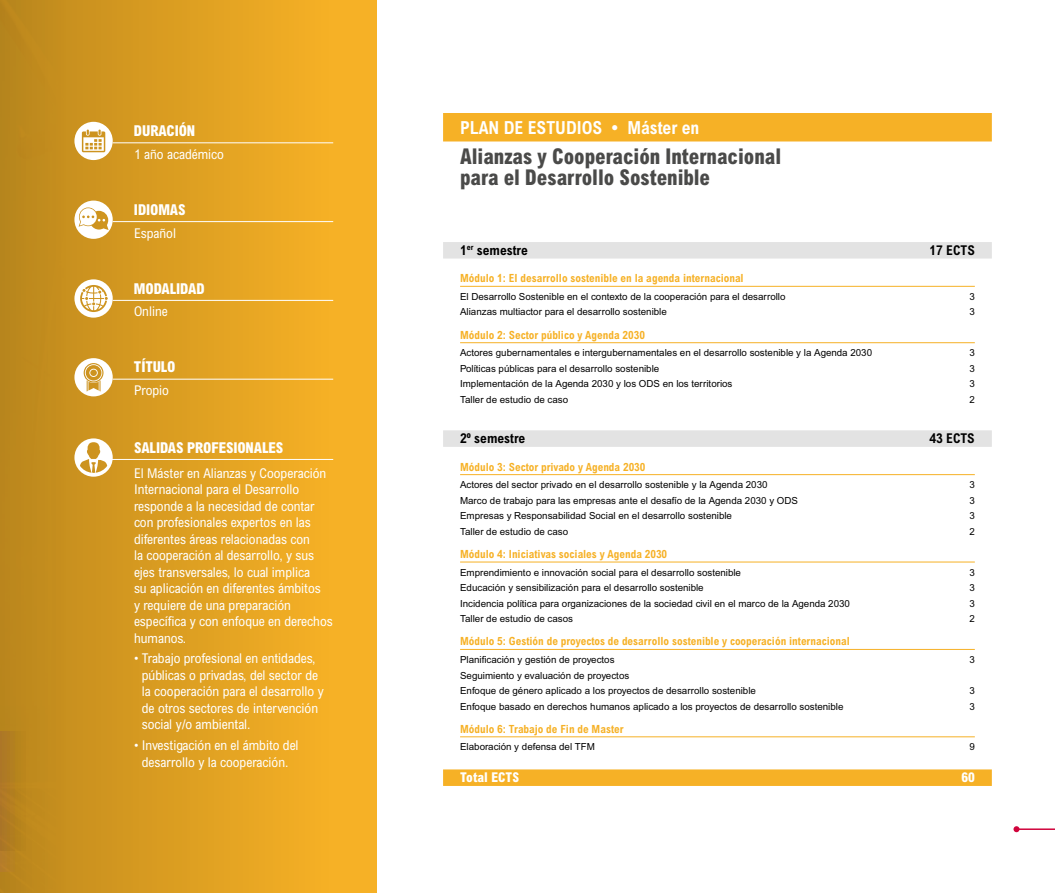
<style>
.page{position:relative;width:1055px;height:893px;background:#fff}
.page>*{position:absolute;margin:0;border:0;box-sizing:border-box;transform-origin:0 0}
.t1{font:800 condensed 21.75px/21px "Arial MT Pro";letter-spacing:-.005em;color:#4a4a49}
.t2{font:700 condensed 18px "Arial MT Pro";color:#fff}
.t3{font:800 condensed 15px "Arial MT Pro";letter-spacing:-.01em;color:#fff}
.t4{font:condensed 13.5px/16.5px "Arial MT Pro";color:#fff}
.t5{font:700 condensed 13.5px "Arial MT Pro";color:#000}
.t6{font:800 condensed 13.5px "Arial MT Pro";color:#fff}
.t7{font:700 condensed 11.25px "Arial MT Pro";color:#f6b126}
.t8{font:9.75px/15.5px "Arial MT Pro";color:#000}
</style>
<div class="page">
<div style="left:0;top:0;width:376px;height:893px;background:linear-gradient(to right,#bc881d,#fdb527)"></div>
<div style="left:443px;top:113px;width:548px;height:28px;background:#f6b126"></div>
<div style="left:443px;top:242px;width:548px;height:17px;background:#e3e3e3"></div>
<hr style="left:460px;top:286px;width:514px;height:1px;background:#f6b126">
<hr style="left:460px;top:342px;width:514px;height:1px;background:#f6b126">
<div style="left:443px;top:430px;width:548px;height:17px;background:#e3e3e3"></div>
<hr style="left:460px;top:474px;width:514px;height:1px;background:#f6b126">
<hr style="left:460px;top:562px;width:514px;height:1px;background:#f6b126">
<hr style="left:460px;top:649px;width:514px;height:1px;background:#f6b126">
<hr style="left:460px;top:737px;width:514px;height:1px;background:#f6b126">
<div style="left:443px;top:769px;width:548px;height:17px;background:#f6b126"></div>
<hr style="left:113px;top:142px;width:220px;height:1px;background:#fff">
<hr style="left:113px;top:221px;width:220px;height:1px;background:#fff">
<hr style="left:113px;top:300px;width:220px;height:1px;background:#fff">
<hr style="left:113px;top:379px;width:220px;height:1px;background:#fff">
<hr style="left:91px;top:459px;width:242px;height:1px;background:#fff">
<svg style="left:74px;top:122px;width:39px;height:38px"></svg>
<svg style="left:74px;top:201px;width:39px;height:38px"></svg>
<svg style="left:74px;top:279px;width:39px;height:39px"></svg>
<svg style="left:74px;top:358px;width:39px;height:38px"></svg>
<svg style="left:74px;top:438px;width:39px;height:39px"></svg>
<div style="left:0;top:731px;width:14px;height:141px;background:#b67f24"></div>
<div style="left:0;top:731px;width:58px;height:119px;background:linear-gradient(to right,#af7b21,#c8911c)"></div>
<hr style="left:1016px;top:828px;width:38px;height:2px;background:#d0043c">
<svg style="left:1013px;top:826px;width:6px;height:6px"></svg>
<h3 class="t3" style="left:134px;top:122px;width:63px">DURACIÓN</h3>
<h3 class="t4" style="left:134px;top:146px;width:91px">1 año académico</h3>
<h3 class="t3" style="left:134px;top:200px;width:53px">IDIOMAS</h3>
<h3 class="t4" style="left:134px;top:225px;width:43px">Español</h3>
<h3 class="t3" style="left:134px;top:279px;width:72px">MODALIDAD</h3>
<h3 class="t4" style="left:134px;top:304px;width:35px">Online</h3>
<h3 class="t3" style="left:134px;top:358px;width:43px">TÍTULO</h3>
<h3 class="t4" style="left:134px;top:382px;width:36px">Propio</h3>
<h3 class="t3" style="left:134px;top:438px;width:151px">SALIDAS PROFESIONALES</h3>
<p class="t4" style="left:134px;top:465px;width:200px">El Máster en Alianzas y Cooperación<br>Internacional para el Desarrollo responde a la necesidad de contar con profesionales expertos en las diferentes áreas relacionadas con<br>la cooperación al desarrollo, y sus ejes transversales, lo cual implica<br>su aplicación en diferentes ámbitos<br>y requiere de una preparación específica y con enfoque en derechos humanos.</p>
<h3 class="t4" style="left:142px;top:651px;width:183px;text-indent:-8px">• Trabajo profesional en entidades, públicas o privadas, del sector de la cooperación para el desarrollo y de otros sectores de intervención social y/o ambiental.</h3>
<h3 class="t4" style="left:134px;top:737px;width:166px;text-align:center">• Investigación en el ámbito del desarrollo y la cooperación.</h3>
<h2 class="t2" style="left:460px;top:117px;width:241px">PLAN DE ESTUDIOS • Máster en</h2>
<h1 class="t1" style="left:460px;top:146px;width:322px">Alianzas y Cooperación Internacional para el Desarrollo Sostenible</h1>
<h3 class="t5" style="left:460px;top:242px;width:69px">1<sup>er</sup> semestre</h3>
<h3 class="t5" style="left:929px;top:242px;width:47px">17 ECTS</h3>
<p class="t7" style="left:460px;top:272px;width:285px">Módulo 1: El desarrollo sostenible en la agenda internacional</p>
<p class="t8" style="left:460px;top:289px;width:327px">El Desarrollo Sostenible en el contexto de la cooperación para el desarrollo</p>
<p class="t8" style="left:969px;top:289px;width:7px">3</p>
<p class="t8" style="left:460px;top:305px;width:208px">Alianzas multiactor para el desarrollo sostenible</p>
<p class="t8" style="left:969px;top:305px;width:7px">3</p>
<p class="t7" style="left:460px;top:328px;width:186px">Módulo 2: Sector público y Agenda 2030</p>
<p class="t8" style="left:460px;top:346px;width:413px">Actores gubernamentales e intergubernamentales en el desarrollo sostenible y la Agenda 2030</p>
<p class="t8" style="left:969px;top:346px;width:7px">3</p>
<p class="t8" style="left:460px;top:361px;width:201px">Políticas públicas para el desarrollo sostenible</p>
<p class="t8" style="left:969px;top:361px;width:7px">3</p>
<p class="t8" style="left:460px;top:377px;width:274px">Implementación de la Agenda 2030 y los ODS en los territorios</p>
<p class="t8" style="left:969px;top:377px;width:7px">3</p>
<p class="t8" style="left:460px;top:392px;width:110px">Taller de estudio de caso</p>
<p class="t8" style="left:969px;top:392px;width:7px">2</p>
<h3 class="t5" style="left:460px;top:430px;width:67px">2º semestre</h3>
<h3 class="t5" style="left:929px;top:430px;width:47px">43 ECTS</h3>
<p class="t7" style="left:460px;top:460px;width:187px">Módulo 3: Sector privado y Agenda 2030</p>
<p class="t8" style="left:460px;top:478px;width:309px">Actores del sector privado en el desarrollo sostenible y la Agenda 2030</p>
<p class="t8" style="left:969px;top:478px;width:7px">3</p>
<p class="t8" style="left:460px;top:493px;width:339px">Marco de trabajo para las empresas ante el desafío de la Agenda 2030 y ODS</p>
<p class="t8" style="left:969px;top:493px;width:7px">3</p>
<p class="t8" style="left:460px;top:509px;width:273px">Empresas y Responsabilidad Social en el desarrollo sostenible</p>
<p class="t8" style="left:969px;top:509px;width:7px">3</p>
<p class="t8" style="left:460px;top:524px;width:110px">Taller de estudio de caso</p>
<p class="t8" style="left:969px;top:524px;width:7px">2</p>
<p class="t7" style="left:460px;top:547px;width:209px">Módulo 4: Iniciativas sociales y Agenda 2030</p>
<p class="t8" style="left:460px;top:565px;width:282px">Emprendimiento e innovación social para el desarrollo sostenible</p>
<p class="t8" style="left:969px;top:565px;width:7px">3</p>
<p class="t8" style="left:460px;top:580px;width:245px">Educación y sensibilización para el desarrollo sostenible</p>
<p class="t8" style="left:969px;top:580px;width:7px">3</p>
<p class="t8" style="left:460px;top:596px;width:391px">Incidencia política para organizaciones de la sociedad civil en el marco de la Agenda 2030</p>
<p class="t8" style="left:969px;top:596px;width:7px">3</p>
<p class="t8" style="left:460px;top:611px;width:114px">Taller de estudio de casos</p>
<p class="t8" style="left:969px;top:611px;width:7px">2</p>
<p class="t7" style="left:460px;top:635px;width:391px">Módulo 5: Gestión de proyectos de desarrollo sostenible y cooperación internacional</p>
<p class="t8" style="left:460px;top:652px;width:156px">Planificación y gestión de proyectos</p>
<p class="t8" style="left:969px;top:652px;width:7px">3</p>
<p class="t8" style="left:460px;top:668px;width:297px">Seguimiento y evaluación de proyectos<br>Enfoque de género aplicado a los proyectos de desarrollo sostenible</p>
<p class="t8" style="left:969px;top:683px;width:7px">3</p>
<p class="t8" style="left:460px;top:699px;width:385px">Enfoque basado en derechos humanos aplicado a los proyectos de desarrollo sostenible</p>
<p class="t8" style="left:969px;top:699px;width:7px">3</p>
<p class="t7" style="left:460px;top:722px;width:165px">Módulo 6: Trabajo de Fin de Master</p>
<p class="t8" style="left:460px;top:740px;width:136px">Elaboración y defensa del TFM</p>
<p class="t8" style="left:969px;top:740px;width:7px">9</p>
<h3 class="t6" style="left:460px;top:769px;width:61px">Total ECTS</h3>
<h3 class="t6" style="left:961px;top:769px;width:15px">60</h3>
</div>
